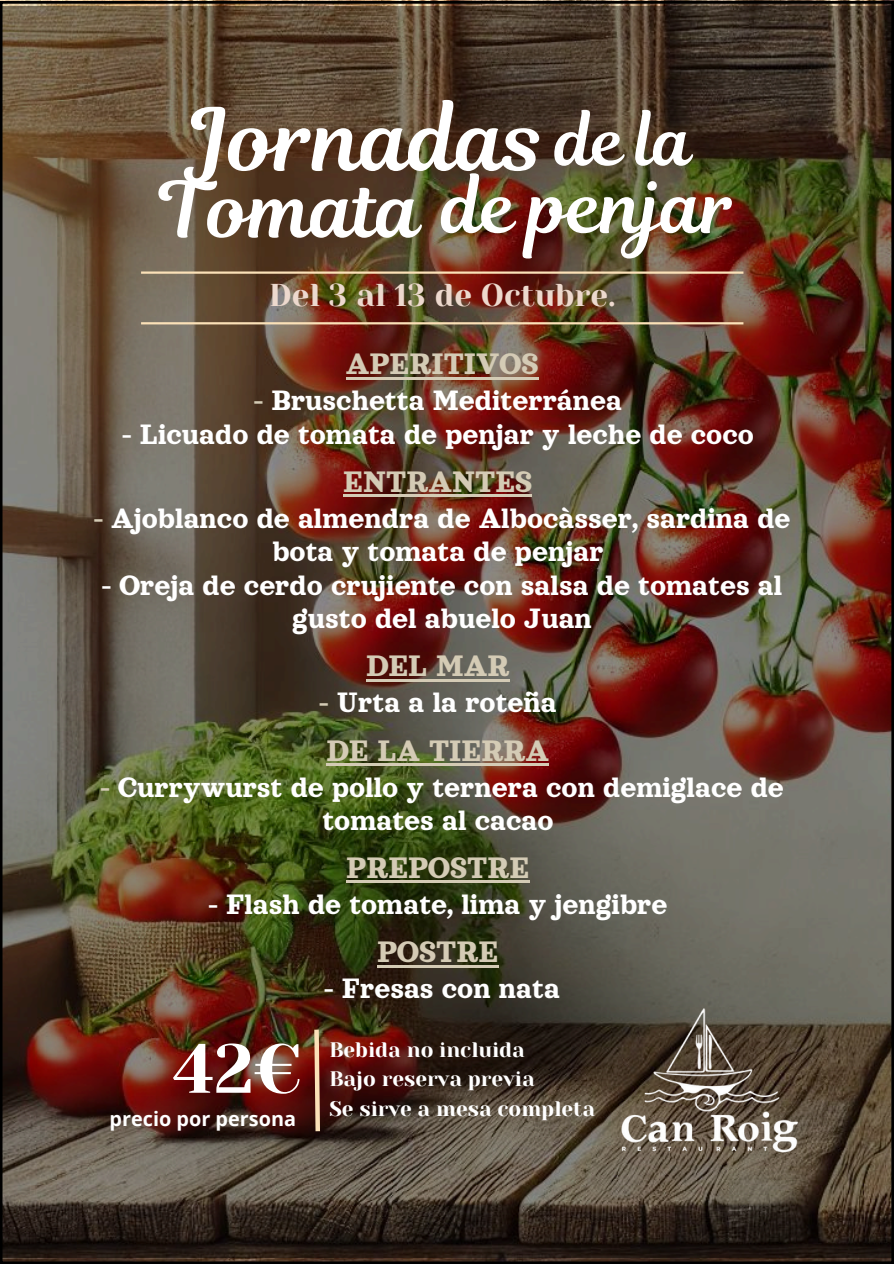
<style>
.page{position:relative;width:894px;height:1264px;background:#fff}
.page>*{position:absolute;margin:0;border:0;box-sizing:border-box;transform-origin:0 0}
.t1{font:85.65px "RTL Romman Regular";color:#fff}
.t2{font:76.95px "RTL Romman Regular";color:#fff}
.t3{font:72.15px "RTL Romman Regular";color:#fff}
.t4{font:68.85px "Yeseva One";color:#fff}
.t5{font:67.35px "RTL Romman Regular";color:#fff}
.t6{font:32.85px "Orelega One";color:#d4cbb5}
.t7{font:31.5px "Yeseva One";color:#edd9ce}
.t8{font:31.05px/33.5px "Orelega One";color:#fff;text-align:center}
.t9{font:20.85px "Yeseva One";color:#fff}
.t10{font:700 19.8px "Open Sans";color:#fff}
.s1{color:#d4cbb5}
</style>
<div class="page">
<img style="left:0;top:1px;width:892px;height:1262px">
<img style="left:611px;top:984px;width:193px;height:192px">
<hr style="left:141px;top:271px;width:602px;height:3px;background:#fbe1b8">
<hr style="left:141px;top:322px;width:602px;height:2px;background:#fbe1b8">
<svg style="left:312px;top:1025px;width:10px;height:110px"></svg>
<hr style="left:346px;top:377px;width:192px;height:2px;background:#d4cbb5">
<hr style="left:343px;top:494px;width:189px;height:3px;background:#d4cbb5">
<hr style="left:366px;top:679px;width:143px;height:2px;background:#d4cbb5">
<hr style="left:326px;top:763px;width:223px;height:2px;background:#d4cbb5">
<hr style="left:346px;top:880px;width:183px;height:3px;background:#d4cbb5">
<hr style="left:377px;top:964px;width:121px;height:3px;background:#d4cbb5">
<h4 class="t1" style="left:189px;top:80px;width:357px">Jornadas</h4>
<h4 class="t5" style="left:556px;top:94px;width:138px">de la</h4>
<h4 class="t2" style="left:160px;top:156px;width:263px">Tomata</h4>
<h4 class="t3" style="left:443px;top:157px;width:293px">de penjar</h4>
<h3 class="t7" style="left:269px;top:277px;width:348px">Del 3 al 13 de Octubre.</h3>
<p class="t6" style="left:346px;top:348px;width:194px">APERITIVOS</p>
<p class="t8" style="left:254px;top:384px;width:369px"><span class="s1">-</span> Bruschetta Mediterránea</p>
<p class="t8" style="left:122px;top:417px;width:633px">- Licuado de tomata de penjar y leche de coco</p>
<h3 class="t6" style="left:343px;top:465px;width:190px">ENTRANTES</h3>
<h3 class="t8" style="left:94px;top:501px;width:698px"><span class="s1">-</span> Ajoblanco de almendra de Albocàsser, sardina de bota y tomata de penjar</h3>
<h3 class="t8" style="left:102px;top:568px;width:681px">- Oreja de cerdo crujiente con salsa de tomates al gusto del abuelo Juan</h3>
<p class="t6" style="left:366px;top:650px;width:145px">DEL MAR</p>
<p class="t8" style="left:319px;top:686px;width:239px"><span class="s1">-</span> Urta a la roteña</p>
<p class="t6" style="left:326px;top:734px;width:224px">DE LA TIERRA</p>
<p class="t8" style="left:100px;top:770px;width:684px"><span class="s1">-</span> Currywurst de pollo y ternera con demiglace de tomates al cacao</p>
<p class="t6" style="left:346px;top:851px;width:184px">PREPOSTRE</p>
<p class="t8" style="left:208px;top:888px;width:460px">- Flash de tomate, lima y jengibre</p>
<h5 class="t6" style="left:377px;top:936px;width:122px">POSTRE</h5>
<h5 class="t8" style="left:324px;top:972px;width:237px">- Fresas con nata</h5>
<h2 class="t4" style="left:173px;top:1029px;width:130px">42€</h2>
<h2 class="t10" style="left:109px;top:1105px;width:188px">precio por persona</h2>
<h4 class="t9" style="left:329px;top:1038px;width:197px">Bebida no incluida</h4>
<h4 class="t9" style="left:329px;top:1067px;width:207px">Bajo reserva previa</h4>
<h4 class="t9" style="left:329px;top:1096px;width:267px">Se sirve a mesa completa</h4>
</div>
